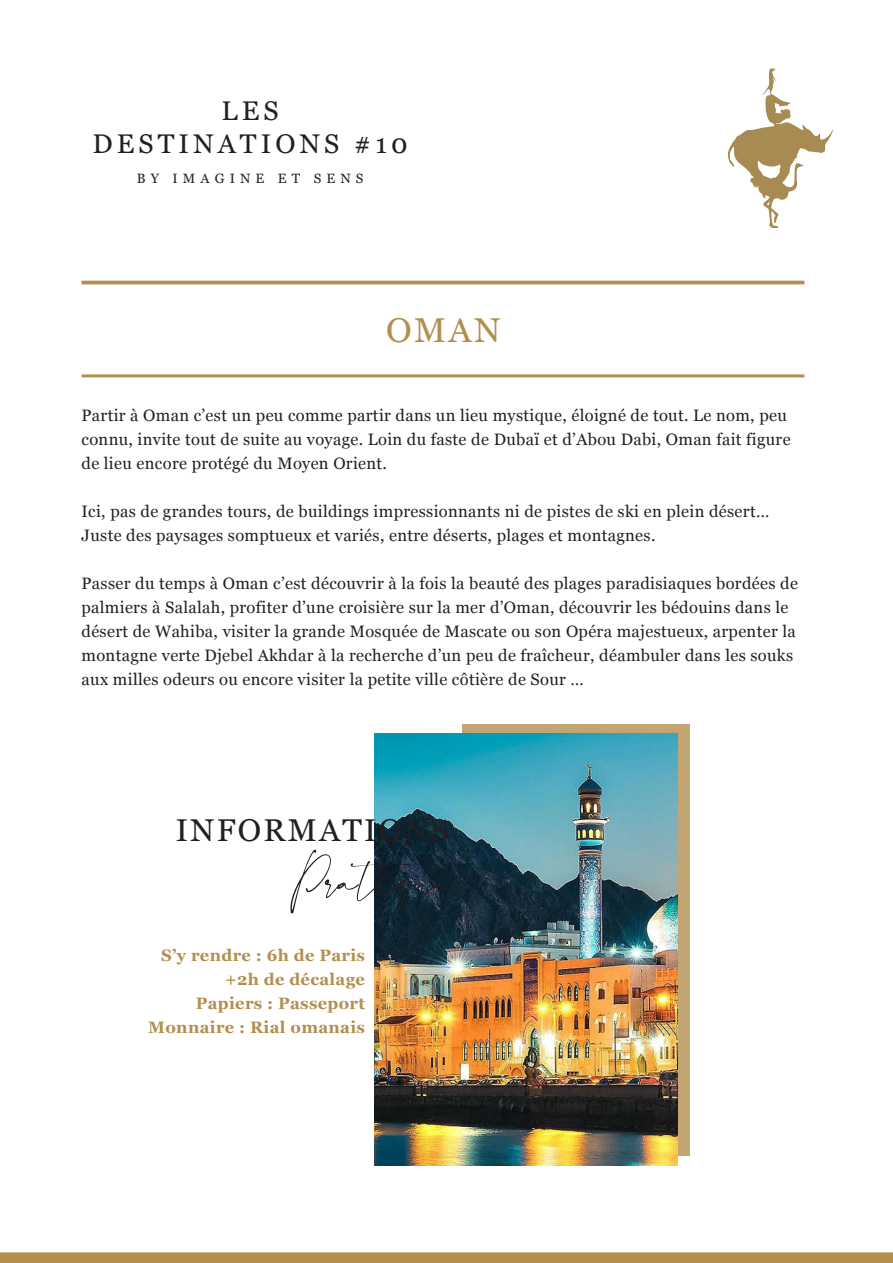
<style>
.page{position:relative;width:893px;height:1263px;background:#fff}
.page>*{position:absolute;margin:0;border:0;box-sizing:border-box;transform-origin:0 0}
.t1{font:67.5px "Collection Free";letter-spacing:.015em;color:#231f20}
.t2{font:34.5px "Georgia";color:#b38f4f}
.t3{font:31.5px "Georgia";letter-spacing:.07em;color:#231f20}
.t4{font:27px "Georgia";letter-spacing:.15em;color:#231f20}
.t5{font:16.5px/24px "Georgia";letter-spacing:.02em;color:#231f20}
.t6{font:700 16.5px "Georgia";letter-spacing:.02em;color:#b38f4f}
.t7{font:13.5px "Georgia";letter-spacing:.38em;color:#231f20}
</style>
<div class="page">
<div style="left:462px;top:724px;width:228px;height:431px;background:#c2a572"></div>
<img style="left:374px;top:733px;width:304px;height:432px">
<hr style="left:82px;top:281px;width:722px;height:3px;background:#b38f4f">
<hr style="left:82px;top:374px;width:722px;height:3px;background:#b38f4f">
<svg style="left:727px;top:68px;width:106px;height:160px"></svg>
<div style="left:2px;top:1254px;width:889px;height:7px;background:#b38f4f"></div>
<div style="left:0;top:1252px;width:893px;height:11px;border:4px solid #b38f4f"></div>
<p class="t4" style="left:221px;top:91px;width:59px">LES</p>
<p class="t4" style="left:93px;top:124px;width:317px">DESTINATIONS #10</p>
<p class="t7" style="left:137px;top:169px;width:228px">BY IMAGINE ET SENS</p>
<p class="t2" style="left:386px;top:305px;width:116px">OMAN</p>
<p class="t5" style="left:82px;top:402px;width:711px">Partir à Oman c’est un peu comme partir dans un lieu mystique, éloigné de tout. Le nom, peu connu, invite tout de suite au voyage. Loin du faste de Dubaï et d’Abou Dabi, Oman fait figure de lieu encore protégé du Moyen Orient.</p>
<p class="t5" style="left:82px;top:498px;width:689px">Ici, pas de grandes tours, de buildings impressionnants ni de pistes de ski en plein désert…<br>Juste des paysages somptueux et variés, entre déserts, plages et montagnes.</p>
<p class="t5" style="left:82px;top:570px;width:718px">Passer du temps à Oman c’est découvrir à la fois la beauté des plages paradisiaques bordées de palmiers à Salalah, profiter d’une croisière sur la mer d’Oman, découvrir les bédouins dans le désert de Wahiba, visiter la grande Mosquée de Mascate ou son Opéra majestueux, arpenter la montagne verte Djebel Akhdar à la recherche d’un peu de fraîcheur, déambuler dans les souks aux milles odeurs ou encore visiter la petite ville côtière de Sour …</p>
<p class="t3" style="left:176px;top:807px;width:274px">INFORMATIONS</p>
<p class="t1" style="left:288px;top:844px;width:181px">Pratiques</p>
<p class="t6" style="left:161px;top:943px;width:205px">S’y rendre : 6h de Paris</p>
<p class="t6" style="left:225px;top:967px;width:141px">+2h de décalage</p>
<p class="t6" style="left:196px;top:991px;width:171px">Papiers : Passeport</p>
<p class="t6" style="left:148px;top:1015px;width:218px">Monnaire : Rial omanais</p>
</div>
